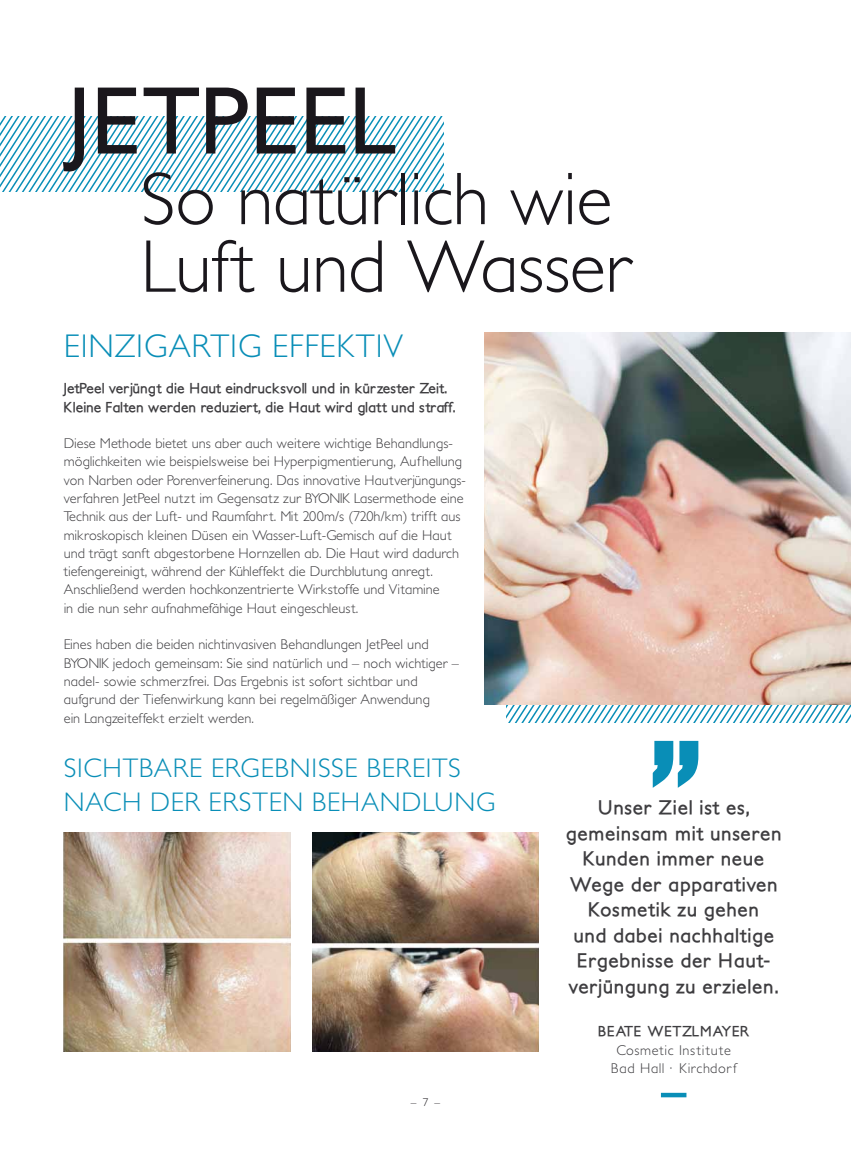
<style>
.page{position:relative;width:851px;height:1149px;background:#fff}
.page>*{position:absolute;margin:0;border:0;box-sizing:border-box;transform-origin:0 0}
.t1{font:700 90px "Petita";color:#1a171c}
.t2{font:300 75px/67.5px "Petita";letter-spacing:-.005em;color:#1a171c}
.t3{font:300 33px "Petita";letter-spacing:.025em;color:#098eb7}
.t4{font:300 27px "Petita";letter-spacing:.025em;color:#098eb7}
.t5{font:700 19.5px/25.5px "Petita";letter-spacing:.035em;color:#3e3d40;text-align:center}
.t6{font:300 14.25px/18.3px "Petita";letter-spacing:.005em;color:#3e3d40}
.t7{font:700 14.25px/18.3px "Petita";letter-spacing:.005em;color:#3e3d40}
.t8{font:300 14.25px/18px "Petita";letter-spacing:.05em;color:#3e3d40;text-align:center}
.t9{font:700 14.25px "Petita";letter-spacing:.04em;color:#3e3d40}
</style>
<div class="page">
<svg style="left:0;top:116px;width:443px;height:76px"></svg>
<svg style="left:506px;top:704px;width:344px;height:18px"></svg>
<img style="left:64px;top:832px;width:227px;height:219px">
<img style="left:484px;top:333px;width:366px;height:371px">
<img style="left:312px;top:832px;width:227px;height:219px">
<svg style="left:660px;top:1092px;width:26px;height:4px"></svg>
<svg style="left:652px;top:740px;width:46px;height:47px"></svg>
<h1 class="t1" style="left:69px;top:66px;width:181px">JETPEEL</h1>
<h2 class="t2" style="left:140px;top:167px;width:494px">So natürlich wie<br>Luft und Wasser</h2>
<h3 class="t3" style="left:64px;top:326px;width:335px">Einzigartig Effektiv</h3>
<p class="t7" style="left:64px;top:379px;width:393px">JetPeel verjüngt die H aut eindrucksvoll und in kürzester Zeit.<br>Kleine Falten werden reduziert, die H aut wird glatt und straff.</p>
<p class="t6" style="left:64px;top:434px;width:403px">Diese Methode bietet uns aber auch weitere wichtige Behandlungs&shy;möglichkeiten wie beispielsweise bei Hyperpigmentierung, Aufhellung von Narben oder Porenverfeinerung. Das innovative Hautverjüngungs&shy;verfahren JetPeel nutzt im Gegensatz zur Byonik Lasermethode eine Technik aus der Luft- und Raumfahrt. Mit 200m/s (720h/km) trifft aus mikroskopisch kleinen Düsen ein Wasser-Luft-Gemisch auf die Haut und trägt sanft abgestorbene Hornzellen ab. Die Haut wird dadurch tiefengereinigt, während der Kühleffekt die Durchblutung anregt.<br>Anschließend werden hochkonzentrierte Wirkstoffe und Vitamine<br>in die nun sehr aufnahmefähige Haut eingeschleust.</p>
<p class="t6" style="left:64px;top:635px;width:396px">Eines haben die beiden nichtinvasiven Behandlungen JetPeel und Byonik jedoch gemeinsam: Sie sind natürlich und – noch wichtiger – nadel- sowie schmerzfrei. Das Ergebnis ist sofort sichtbar und aufgrund der Tiefenwirkung kann bei regelmäßiger Anwendung<br>ein Langzeiteffekt erzielt werden.</p>
<h3 class="t4" style="left:64px;top:752px;width:57px">Sichtba</h3>
<h3 class="t4" style="left:173px;top:752px;width:86px">re Ergebn</h3>
<h3 class="t4" style="left:311px;top:752px;width:21px">isse</h3>
<h3 class="t4" style="left:366px;top:752px;width:81px">bereits</h3>
<h3 class="t4" style="left:64px;top:785px;width:192px">nach der ersten</h3>
<h3 class="t4" style="left:312px;top:785px;width:34px">Behan</h3>
<h3 class="t4" style="left:401px;top:785px;width:54px">dlung</h3>
<h3 class="t5" style="left:565px;top:795px;width:217px">Unser Ziel ist es, gemeinsam mit unseren<br>Kunden immer neue<br>Wege der apparativen<br>Kosmetik zu gehen<br>und dabei nachhaltige<br>Ergebnisse der H aut&shy;verjüngung zu erzielen.</h3>
<p class="t9" style="left:598px;top:1022px;width:152px">Beate Wetzlmayer</p>
<p class="t8" style="left:610px;top:1040px;width:129px">Cosmetic Institute<br>Bad Hall · Kirchdorf</p>
</div>
